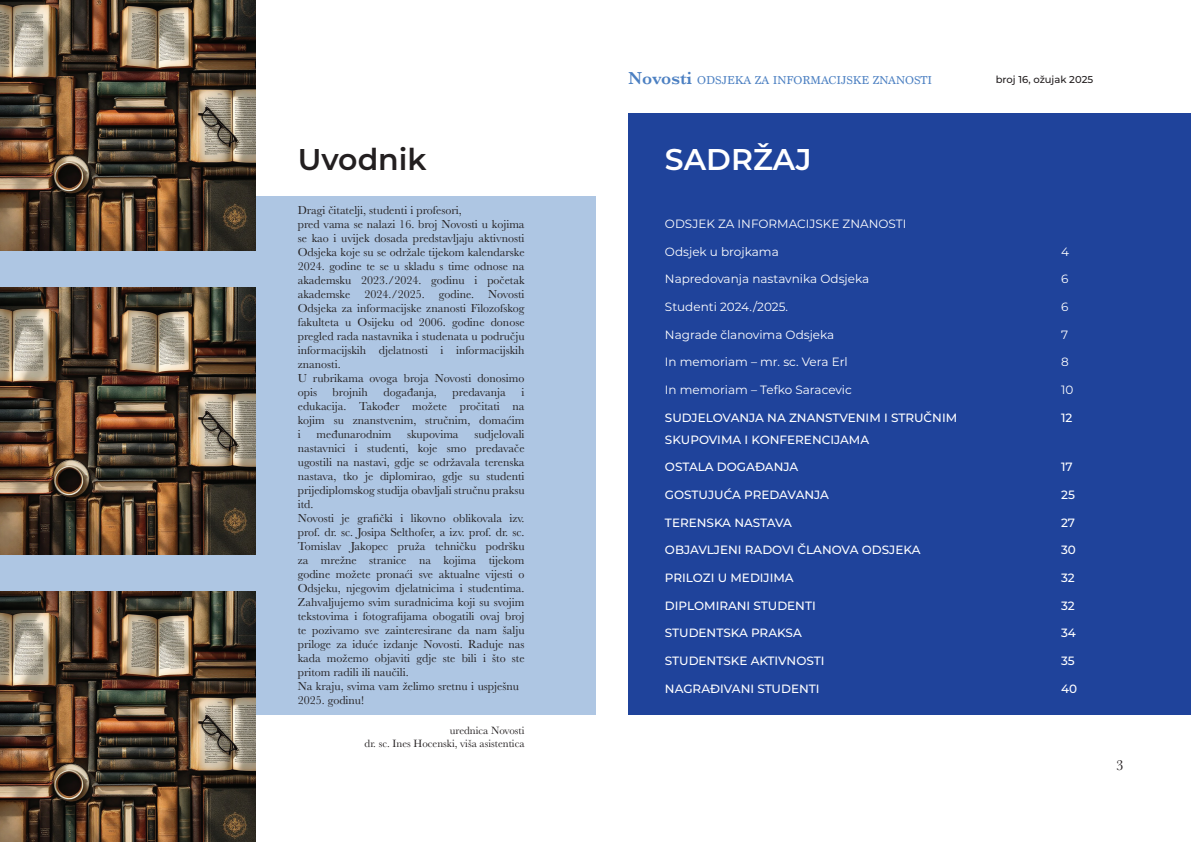
<style>
.page{position:relative;width:1191px;height:842px;background:#fff}
.page>*{position:absolute;margin:0;border:0;box-sizing:border-box;transform-origin:0 0}
.t1{font:600 30px "Montserrat";color:#231f20}
.t2{font:600 30px "Montserrat";color:#fff}
.t3{font:15px "Baskerville";color:#231f20}
.t4{font:12px/14px "Baskerville";color:#231f20}
.t5{font:500 12px "Montserrat";color:#fff}
.t6{font:12px "Montserrat";color:#fff}
.t7{font:12px "Marion";color:#4c80c2}
.t8{font:11px/13px "Baskerville";color:#231f20;text-align:right}
.t9{font:500 10px "Montserrat";color:#231f20}
.s1{font-family:"Baskerville";font-weight:600;font-size:18px}
</style>
<div class="page">
<div style="left:628px;top:113px;width:563px;height:601px;background:#1f439b"></div>
<div style="left:0;top:196px;width:595px;height:518px;background:#aec6e3"></div>
<img style="left:0;top:0;width:256px;height:251px">
<img style="left:0;top:287px;width:256px;height:268px">
<img style="left:0;top:591px;width:256px;height:251px">
<h1 class="t1" style="left:298px;top:138px;width:130px">Uvodnik</h1>
<p class="t4" style="left:298px;top:203px;width:228px">Dragi čitatelji, studenti i profesori,<br>pred vama se nalazi 16. broj Novosti u kojima se kao i uvijek dosada predstavljaju aktivnosti Odsjeka koje su se održale tijekom kalendarske 2024. godine te se u skladu s time odnose na akademsku 2023./2024. godinu i početak akademske 2024./2025. godine. Novosti Odsjeka za informacijske znanosti Filozofskog fakulteta u Osijeku od 2006. godine donose pregled rada nastavnika i studenata u području informacijskih djelatnosti i informacijskih znanosti.<br>U rubrikama ovoga broja Novosti donosimo opis</p>
<p class="t4" style="left:298px;top:385px;width:228px;text-align:justify;text-indent:224px">i edukacija. Također možete pročitati na kojim su znanstvenim, stručnim, domaćim i</p>
<p class="t4" style="left:333px;top:385px;width:37px">brojnih</p>
<p class="t4" style="left:383px;top:385px;width:55px">događanja,</p>
<p class="t4" style="left:452px;top:385px;width:55px">predavanja</p>
<p class="t4" style="left:298px;top:427px;width:228px;text-indent:177px">sudjelovali nastavnici i studenti, koje smo predavače ugostili na nastavi, gdje se održavala terenska nastava, tko je diplomirao, gdje su studenti prijediplomskog studija obavljali stručnu praksu itd.<br>Novosti je grafički i likovno oblikovala izv. prof. dr. sc. Josipa Selthofer, a izv. prof. dr. sc.<br>Tomislav Jakopec pruža tehničku podršku za mrežne stranice na kojima tijekom godine možete pronaći sve aktualne vijesti o Odsjeku, njegovim djelatnicima i studentima.<br>Zahvaljujemo svim suradnicima koji su svojim tekstovima i fotografijama obogatili ovaj broj te pozivamo sve zainteresirane da nam šalju priloge za iduće izdanje Novosti. Raduje nas kada možemo objaviti gdje ste bili i što ste pritom radili ili naučili.<br>Na kraju, svima vam želimo sretnu i uspješnu 2025. godinu!</p>
<p class="t8" style="left:365px;top:724px;width:161px">urednica Novosti<br>dr. sc. Ines Hocenski, viša asistentica</p>
<p class="t4" style="left:316px;top:427px;width:76px">međunarodnim</p>
<p class="t4" style="left:407px;top:427px;width:53px">skupovima</p>
<p class="t7" style="left:628px;top:73px;width:305px"><span class="s1">Novosti</span> ODSJEKA ZA INFORMACIJSKE ZNANOSTI</p>
<p class="t9" style="left:995px;top:73px;width:99px">broj 16, ožujak 2025</p>
<h1 class="t2" style="left:665px;top:138px;width:148px">SADRŽAJ</h1>
<p class="t6" style="left:665px;top:215px;width:243px">ODSJEK ZA INFORMACIJSKE ZNANOSTI</p>
<p class="t6" style="left:665px;top:243px;width:115px">Odsjek u brojkama</p>
<p class="t6" style="left:1061px;top:243px;width:9px">4</p>
<p class="t6" style="left:665px;top:271px;width:206px">Napredovanja nastavnika Odsjeka</p>
<p class="t6" style="left:1061px;top:271px;width:9px">6</p>
<p class="t6" style="left:665px;top:298px;width:125px">Studenti 2024./2025.</p>
<p class="t6" style="left:1061px;top:298px;width:9px">6</p>
<p class="t6" style="left:665px;top:326px;width:171px">Nagrade članovima Odsjeka</p>
<p class="t6" style="left:1061px;top:326px;width:9px">7</p>
<p class="t6" style="left:665px;top:354px;width:184px">In memoriam – mr. sc. Vera Erl</p>
<p class="t6" style="left:1061px;top:354px;width:9px">8</p>
<p class="t6" style="left:665px;top:381px;width:188px">In memoriam – Tefko Saracevic</p>
<p class="t6" style="left:1061px;top:381px;width:14px">10</p>
<p class="t5" style="left:665px;top:409px;width:294px">SUDJELOVANJA NA ZNANSTVENIM I STRUČNIM</p>
<p class="t5" style="left:1061px;top:409px;width:13px">12</p>
<p class="t5" style="left:665px;top:431px;width:206px">SKUPOVIMA I KONFERENCIJAMA</p>
<p class="t5" style="left:665px;top:459px;width:135px">OSTALA DOGAĐANJA</p>
<p class="t5" style="left:1061px;top:459px;width:13px">17</p>
<p class="t5" style="left:665px;top:486px;width:166px">GOSTUJUĆA PREDAVANJA</p>
<p class="t5" style="left:1061px;top:486px;width:15px">25</p>
<p class="t5" style="left:665px;top:514px;width:129px">TERENSKA NASTAVA</p>
<p class="t5" style="left:1061px;top:514px;width:16px">27</p>
<p class="t5" style="left:665px;top:542px;width:257px">OBJAVLJENI RADOVI ČLANOVA ODSJEKA</p>
<p class="t5" style="left:1061px;top:542px;width:16px">30</p>
<p class="t5" style="left:665px;top:569px;width:130px">PRILOZI U MEDIJIMA</p>
<p class="t5" style="left:1061px;top:569px;width:15px">32</p>
<p class="t5" style="left:665px;top:597px;width:152px">DIPLOMIRANI STUDENTI</p>
<p class="t5" style="left:1061px;top:597px;width:15px">32</p>
<p class="t5" style="left:665px;top:625px;width:138px">STUDENTSKA PRAKSA</p>
<p class="t5" style="left:1061px;top:625px;width:16px">34</p>
<p class="t5" style="left:665px;top:652px;width:161px">STUDENTSKE AKTIVNOSTI</p>
<p class="t5" style="left:1061px;top:652px;width:15px">35</p>
<p class="t5" style="left:665px;top:680px;width:156px">NAGRAĐIVANI STUDENTI</p>
<p class="t5" style="left:1061px;top:680px;width:18px">40</p>
<p class="t3" style="left:1116px;top:755px;width:9px">3</p>
</div>
